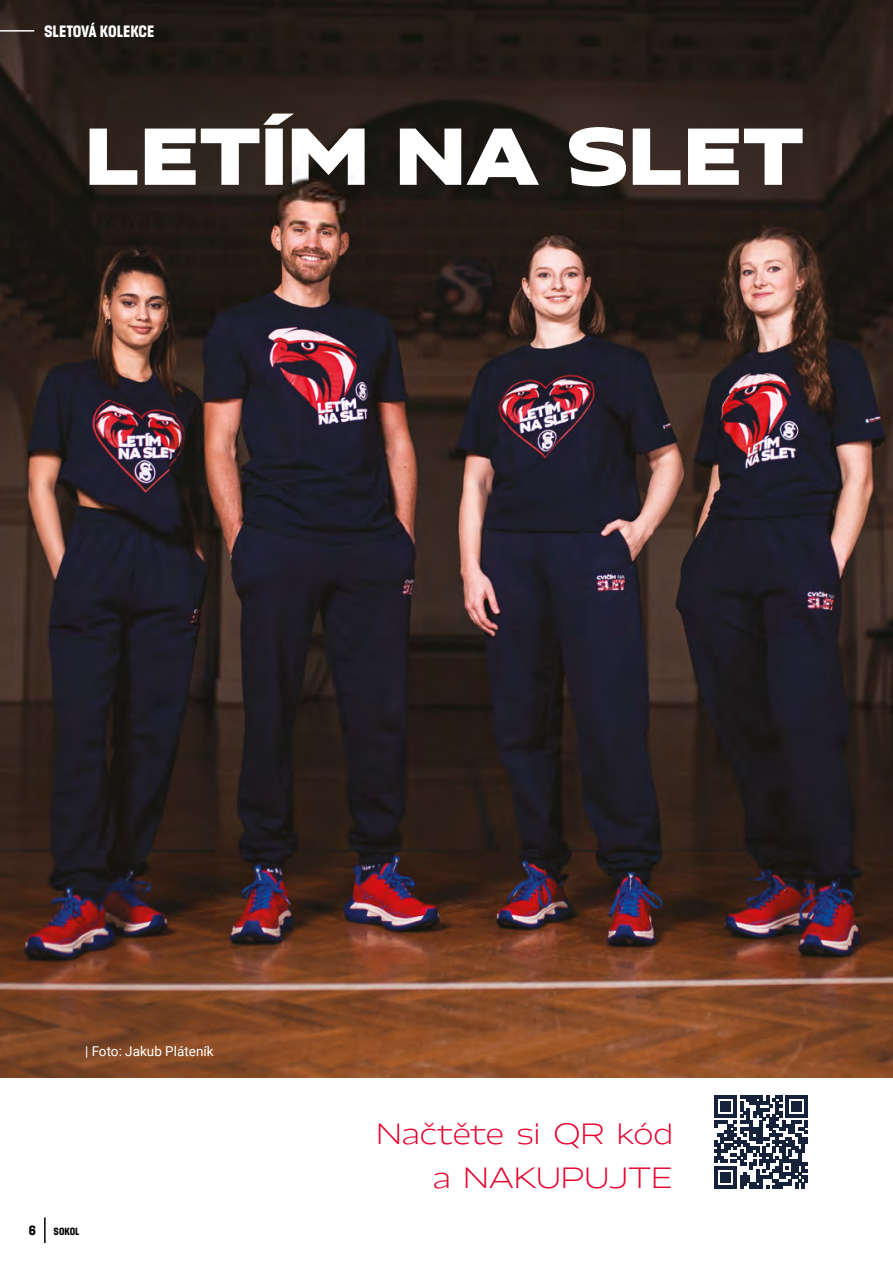
<style>
.page{position:relative;width:893px;height:1263px;background:#fff}
.page>*{position:absolute;margin:0;border:0;box-sizing:border-box;transform-origin:0 0}
.t1{font:900 75px "Hrot Premium";color:#fff}
.t2{font:300 27.3px/44px "Hrot Premium";color:#e4032e;text-align:right}
.t3{font:16.5px "Sokol Tyrs";color:#fff}
.t4{font:13.5px "Roboto";color:#fff}
.t5{font:13.5px "Sokol Tyrs";color:#000}
.t6{font:10.5px "Sokol Tyrs";color:#000}
</style>
<div class="page">
<img style="left:0;top:0;width:893px;height:1077px">
<svg style="left:714px;top:1095px;width:94px;height:93px"></svg>
<img style="left:256px;top:151px;width:119px;height:74px">
<hr style="left:0;top:30px;width:34px;height:2px;background:#fff">
<hr style="left:44px;top:1217px;width:2px;height:26px;background:#000">
<p class="t3" style="left:44px;top:22px;width:110px">SLETOVÁ KOLEKCE</p>
<h1 class="t1" style="left:85px;top:109px;width:721px">LETÍM NA SLET</h1>
<p class="t4" style="left:85px;top:1042px;width:130px">| Foto: Jakub Pláteník</p>
<p class="t5" style="left:29px;top:1223px;width:9px">6</p>
<p class="t6" style="left:54px;top:1226px;width:27px">SOKOL</p>
<p class="t2" style="left:377px;top:1112px;width:298px">Načtěte si QR kód a NAKUPUJTE</p>
</div>
